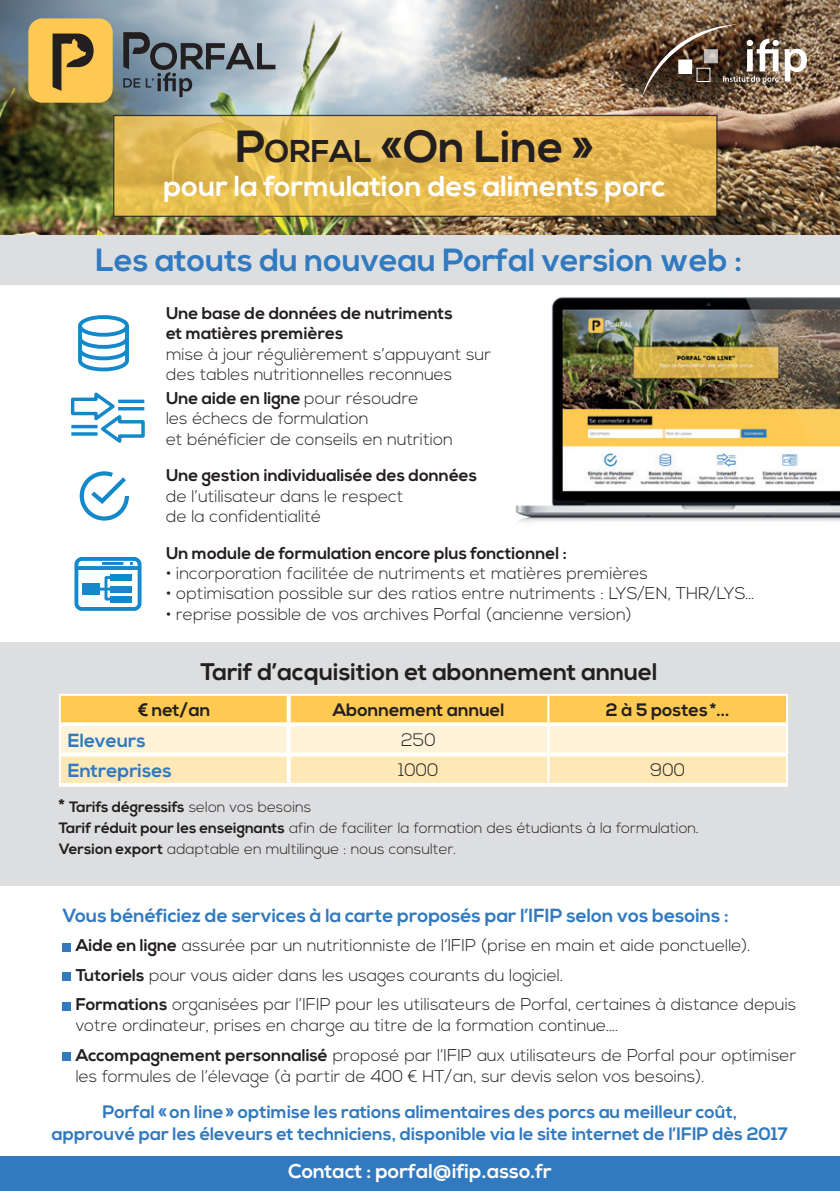
<style>
.page{position:relative;width:840px;height:1191px;background:#fff}
.page>*{position:absolute;margin:0;border:0;box-sizing:border-box;transform-origin:0 0}
.t1{font:700 45px "Nexa";color:#231f20}
.t2{font:700 32px "Nexa";color:#317abf}
.t3{font:700 28.8px "Nexa";color:#fff}
.t4{font:700 24px "Nexa";color:#231f20}
.t5{font:700 20px "Nexa";color:#fff}
.t6{font:700 19px "Nexa";color:#317abf}
.t7{font:700 18px/21.6px "Nexa";color:#317abf;text-align:center}
.text{font:700 18px "Nexa";color:#231f20}
.text-2{font:300 18px "Nexa";color:#231f20}
.text-3{font:300 17px/20.4px "Nexa";color:#231f20}
.text-4{font:700 17px "Nexa";color:#231f20}
.text-5{font:300 15px/21px "Nexa";color:#231f20}
.text-6{font:700 15px "Nexa";color:#231f20}
.s1{font-size:31.4px}
.s2{font-weight:700}
.s3{font-size:18px}
.s4{font-weight:300}
</style>
<div class="page">
<img style="left:554px;top:0;width:285px;height:235px">
<img style="left:0;top:0;width:554px;height:235px">
<div style="left:28px;top:18px;width:85px;height:85px;background:#fec952;border-radius:14px"></div>
<svg style="left:53px;top:34px;width:41px;height:57px"></svg>
<svg style="left:123px;top:32px;width:152px;height:65px;background:#7c8a95"></svg>
<svg style="left:115px;top:117px;width:600px;height:98px;background:#e5ba53"></svg>
<div style="left:113px;top:115px;width:604px;height:102px;border:1px solid #231f20"></div>
<div style="left:0;top:235px;width:839px;height:50px;background:#dddee0"></div>
<div style="left:0;top:1157px;width:839px;height:34px;background:#317abf"></div>
<img style="left:516px;top:297px;width:323px;height:226px">
<svg style="left:79px;top:471px;width:50px;height:50px"></svg>
<div style="left:74px;top:557px;width:67px;height:54px;border:4px solid #1388cb;border-radius:5px"></div>
<svg style="left:76px;top:566px;width:63px;height:4px"></svg>
<div style="left:82px;top:583px;width:17px;height:11px;background:#1388cb"></div>
<div style="left:110px;top:574px;width:22px;height:7px;background:#1388cb"></div>
<div style="left:110px;top:586px;width:22px;height:6px;background:#1388cb"></div>
<div style="left:110px;top:596px;width:22px;height:7px;background:#1388cb"></div>
<div style="left:104px;top:576px;width:10px;height:24px;border:3px solid #1388cb"></div>
<hr style="left:97px;top:587px;width:18px;height:3px;background:#1388cb">
<hr style="left:102px;top:562px;width:21px;height:3px;background:#1388cb">
<svg style="left:70px;top:392px;width:75px;height:51px"></svg>
<hr style="left:118px;top:407px;width:26px;height:3px;background:#1388cb">
<svg style="left:118px;top:399px;width:26px;height:4px"></svg>
<div style="left:78px;top:315px;width:51px;height:22px;border:4px solid #1388cb;border-radius:50%"></div>
<svg style="left:78px;top:323px;width:51px;height:49px"></svg>
<svg style="left:784px;top:49px;width:22px;height:33px"></svg>
<img style="left:640px;top:24px;width:138px;height:76px">
<div style="left:0;top:642px;width:839px;height:243px;background:#dddee0"></div>
<div style="left:62px;top:942px;width:9px;height:9px;background:#317abf"></div>
<div style="left:62px;top:972px;width:9px;height:8px;background:#317abf"></div>
<div style="left:62px;top:1001px;width:9px;height:9px;background:#317abf"></div>
<div style="left:62px;top:1052px;width:9px;height:8px;background:#317abf"></div>
<svg style="left:61px;top:696px;width:724px;height:87px;background:#fee2a1"></svg>
<svg style="left:286px;top:696px;width:4px;height:26px"></svg>
<svg style="left:61px;top:722px;width:227px;height:4px"></svg>
<svg style="left:288px;top:722px;width:259px;height:4px"></svg>
<svg style="left:286px;top:726px;width:4px;height:26px"></svg>
<svg style="left:549px;top:722px;width:236px;height:4px"></svg>
<svg style="left:61px;top:752px;width:227px;height:4px"></svg>
<svg style="left:288px;top:752px;width:259px;height:4px"></svg>
<svg style="left:286px;top:756px;width:4px;height:27px"></svg>
<svg style="left:549px;top:752px;width:236px;height:4px"></svg>
<hr style="left:59px;top:783px;width:229px;height:4px;background:#fff">
<hr style="left:288px;top:783px;width:260px;height:4px;background:#fff">
<hr style="left:548px;top:783px;width:239px;height:4px;background:#fff">
<hr style="left:59px;top:694px;width:229px;height:2px;background:#fff">
<hr style="left:59px;top:696px;width:2px;height:28px;background:#fff">
<hr style="left:288px;top:694px;width:260px;height:2px;background:#fff">
<hr style="left:548px;top:694px;width:239px;height:2px;background:#fff">
<hr style="left:547px;top:696px;width:2px;height:28px;background:#fff">
<hr style="left:785px;top:696px;width:2px;height:28px;background:#fff">
<hr style="left:59px;top:724px;width:2px;height:30px;background:#fff">
<hr style="left:547px;top:724px;width:2px;height:30px;background:#fff">
<hr style="left:785px;top:724px;width:2px;height:30px;background:#fff">
<hr style="left:59px;top:754px;width:2px;height:29px;background:#fff">
<hr style="left:547px;top:754px;width:2px;height:29px;background:#fff">
<hr style="left:785px;top:754px;width:2px;height:29px;background:#fff">
<p class="t1" style="left:235px;top:120px;width:359px">P<span class="s1">ORFAL</span> «On Line »</p>
<p class="t3" style="left:163px;top:170px;width:503px">pour la formulation des aliments porc</p>
<p class="t2" style="left:95px;top:241px;width:647px">Les atouts du nouveau Porfal version web :</p>
<p class="text-3" style="left:166px;top:304px;width:326px"><span class="s2">Une base de données de nutriments<br>et matières premières<br></span>mise à jour régulièrement s’appuyant sur des tables nutritionnelles reconnues</p>
<p class="text-3" style="left:166px;top:388px;width:288px"><span class="s2">Une aide en ligne</span> pour résoudre<br>les échecs de formulation<br>et bénéficier de conseils en nutrition</p>
<p class="text-3" style="left:166px;top:466px;width:312px"><span class="s2">Une gestion individualisée des données </span>de l’utilisateur dans le respect<br>de la confidentialité</p>
<p class="text-4" style="left:166px;top:543px;width:402px">Un module de formulation encore plus fonctionnel :</p>
<p class="text-3" style="left:166px;top:563px;width:483px">• incorporation facilitée de nutriments et matières premières</p>
<p class="text-3" style="left:166px;top:584px;width:589px">• optimisation possible sur des ratios entre nutriments : LYS/EN, THR/LYS…</p>
<p class="text-3" style="left:166px;top:604px;width:467px">• reprise possible de vos archives Porfal (ancienne version)</p>
<p class="t4" style="left:200px;top:658px;width:458px">Tarif d’acquisition et abonnement annuel</p>
<p class="text" style="left:138px;top:699px;width:74px">€ net/an</p>
<p class="text" style="left:332px;top:699px;width:173px">Abonnement annuel</p>
<p class="text" style="left:605px;top:699px;width:125px">2 à 5 postes *...</p>
<p class="t6" style="left:68px;top:729px;width:79px">Eleveurs</p>
<p class="text-2" style="left:401px;top:729px;width:36px">250</p>
<p class="t6" style="left:68px;top:759px;width:105px">Entreprises</p>
<p class="text-2" style="left:398px;top:760px;width:42px">1000</p>
<p class="text-2" style="left:650px;top:760px;width:36px">900</p>
<p class="text-6" style="left:59px;top:798px;width:254px"><span class="s3">*</span> Tarifs dégressifs <span class="s4">selon vos besoins</span></p>
<p class="text-5" style="left:59px;top:818px;width:641px"><span class="s2">Tarif réduit pour les enseignants</span> afin de faciliter la formation des étudiants à la formulation.<br><span class="s2">Version export</span> adaptable en multilingue : nous consulter.</p>
<p class="t6" style="left:62px;top:904px;width:667px">Vous bénéficiez de services à la carte proposés par l’IFIP selon vos besoins :</p>
<p class="text-3" style="left:76px;top:936px;width:676px"><span class="s2">Aide en ligne</span> assurée par un nutritionniste de l’IFIP (prise en main et aide ponctuelle).</p>
<p class="text-3" style="left:76px;top:965px;width:489px"><span class="s2">Tutoriels</span> pour vous aider dans les usages courants du logiciel.</p>
<p class="text-3" style="left:76px;top:994px;width:721px;line-height:21px"><span class="s2">Formations</span> organisées par l’IFIP pour les utilisateurs de Porfal, certaines à distance depuis votre ordinateur, prises en charge au titre de la formation continue….</p>
<p class="text-3" style="left:76px;top:1045px;width:721px;line-height:21px"><span class="s2">Accompagnement personnalisé</span> proposé par l’IFIP aux utilisateurs de Porfal pour optimiser les formules de l’élevage (à partir de 400 € HT/an, sur devis selon vos besoins).</p>
<p class="t7" style="left:52px;top:1101px;width:737px">Porfal «on line» optimise les rations alimentaires des porcs au meilleur coût,<br>approuvé par les éleveurs et techniciens, disponible via le site internet de l’IFIP dès 2017</p>
<p class="t5" style="left:288px;top:1159px;width:265px">Contact : porfal@ifip.asso.fr</p>
</div>
